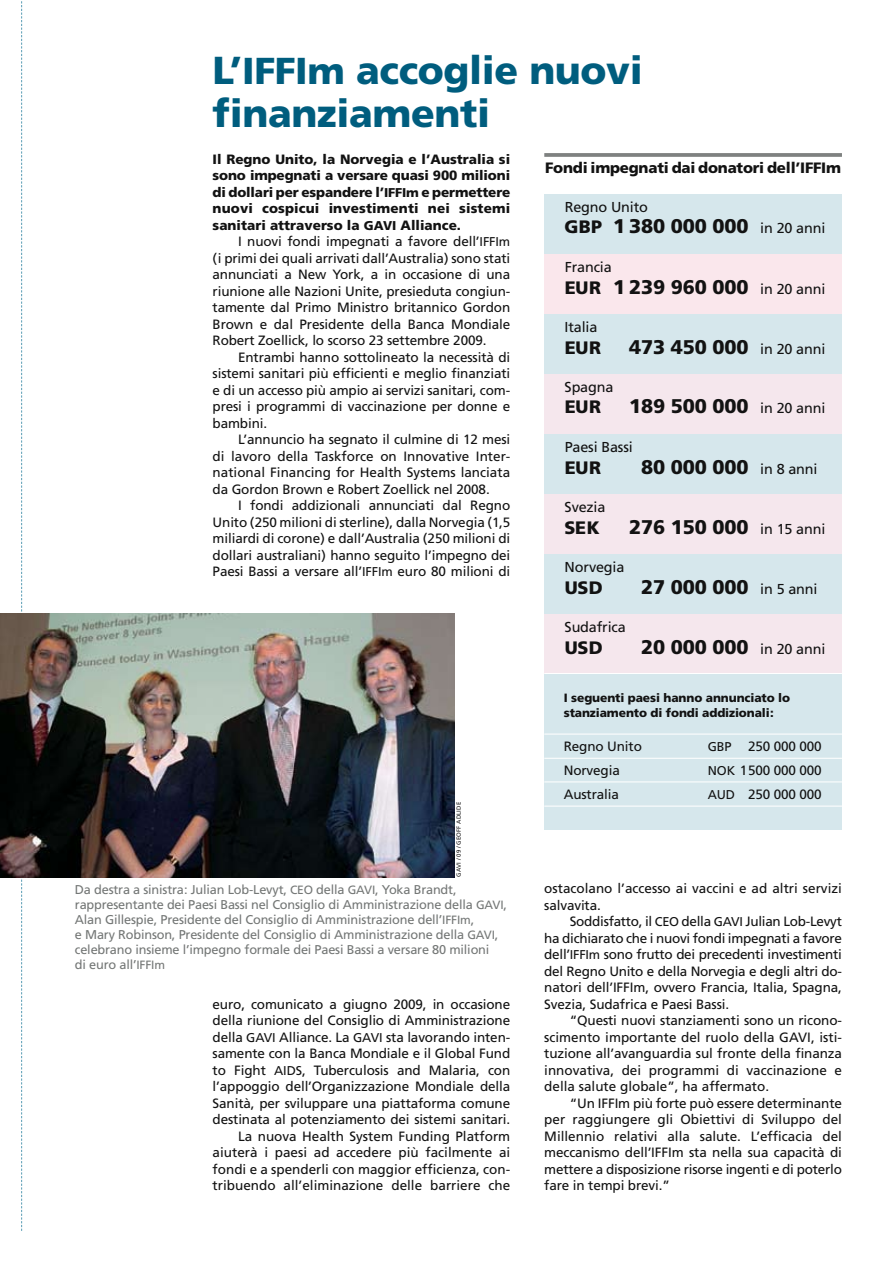
<style>
.page{position:relative;width:893px;height:1263px;background:#fff}
.page>*{position:absolute;margin:0;border:0;box-sizing:border-box;transform-origin:0 0}
.t1{font:900 39px/43.5px "Frutiger";letter-spacing:-.01em;color:#005d7e}
.t2{font:900 19.8px "Frutiger";letter-spacing:-.01em;color:#121212}
.t3{font:900 18px "Frutiger";letter-spacing:.005em;color:#121212}
.t4{font:900 15px "Frutiger";letter-spacing:-.015em;color:#121212}
.t5{font:14.4px "Frutiger";letter-spacing:-.01em;color:#121212}
.t6{font:13.5px/16.5px "Frutiger";letter-spacing:-.01em;color:#121212;text-align:justify}
.t7{font:900 13.5px/16.5px "Frutiger";color:#121212;text-align:justify}
.t8{font:12.75px/15px "Frutiger";letter-spacing:-.015em;color:#747776}
.t9{font:900 12px/15px "Frutiger";letter-spacing:-.01em;color:#121212}
.t10{font:6px "Frutiger";letter-spacing:.025em;color:#121212}
.s1{font-size:37.5px}
.s2{font-size:12.75px}
.s3{font-size:12px}
.s4{font-size:18px}
.s5{font-weight:400;font-size:14.4px}
</style>
<div class="page">
<svg style="left:21px;top:1px;width:1px;height:1230px"></svg>
<img style="left:0;top:613px;width:454px;height:264px">
<div style="left:544px;top:194px;width:298px;height:60px;background:#d6e7ec"></div>
<div style="left:544px;top:254px;width:298px;height:60px;background:#fae7ec"></div>
<div style="left:544px;top:314px;width:298px;height:60px;background:#d6e7ec"></div>
<div style="left:544px;top:374px;width:298px;height:60px;background:#f5e7ed"></div>
<div style="left:544px;top:434px;width:298px;height:60px;background:#d6e7ec"></div>
<div style="left:544px;top:494px;width:298px;height:60px;background:#f5e7ed"></div>
<div style="left:544px;top:554px;width:298px;height:60px;background:#d6e7ec"></div>
<div style="left:544px;top:614px;width:298px;height:60px;background:#f5e7ed"></div>
<hr style="left:544px;top:153px;width:298px;height:4px;background:#898b8a">
<div style="left:544px;top:674px;width:298px;height:156px;background:#d6e7ec"></div>
<hr style="left:544px;top:733px;width:298px;height:2px;background:#fff">
<hr style="left:544px;top:758px;width:298px;height:1px;background:#fff">
<hr style="left:544px;top:781px;width:298px;height:1px;background:#fff">
<hr style="left:544px;top:805px;width:298px;height:2px;background:#fff">
<hr style="left:544px;top:673px;width:298px;height:1px;background:#fff">
<h1 class="t1" style="left:213px;top:47px;width:432px">L’<span class="s1">IFFIm</span> accoglie nuovi finanziamenti</h1>
<p class="t7" style="left:213px;top:150px;width:299px">Il Regno Unito, la Norvegia e l’Australia si sono impegnati a versare quasi 900 milioni di dollari per espandere l’<span class="s2">IFFIm</span> e permettere nuovi cospicui investimenti nei sistemi sanitari attraverso la <span class="s2">GAVI</span> Alliance.</p>
<p class="t6" style="left:213px;top:233px;width:299px;text-indent:26px">I nuovi fondi impegnati a favore dell’<span class="s2">IFFIm </span>( i primi dei quali arrivati dall’Australia) sono stati annunciati a New York, a in occasione di una riunione alle Nazioni Unite, presieduta congiun&shy;tamente dal Primo Ministro britannico Gordon Brown e dal Presidente della Banca Mondiale Robert Zoellick, lo scorso 23 settembre 2009.</p>
<p class="t6" style="left:213px;top:348px;width:299px;text-indent:26px">Entrambi hanno sottolineato la necessità di sistemi sanitari più efficienti e meglio finanziati e di un accesso più ampio ai servizi sanitari, com&shy;presi i programmi di vaccinazione per donne e bambini.</p>
<p class="t6" style="left:213px;top:431px;width:299px;text-indent:26px">L’annuncio ha segnato il culmine di 12 mesi di lavoro della Taskforce on Innovative Inter&shy;national Financing for Health Systems lanciata da Gordon Brown e Robert Zoellick nel 2008.</p>
<p class="t6" style="left:213px;top:497px;width:299px;text-indent:26px">I fondi addizionali annunciati dal Regno Unito (250 milioni di sterline), dalla Norvegia (1,5 miliardi di corone) e dall’Australia (250 milioni di dollari australiani) hanno seguito l’impegno dei Paesi Bassi a versare all’<span class="s2">IFFIm</span> euro 80 milioni di</p>
<p class="t10" style="left:455px;top:877px;width:75px;rotate:-90deg">GAVI / 09 / Geoff Adlide</p>
<p class="t8" style="left:75px;top:882px;width:434px">Da destra a sinistra: Julian Lob-Levyt, <span class="s3">CEO</span> della <span class="s3">GAVI</span>, Yoka Brandt, rappresentante dei Paesi Bassi nel Consiglio di Amministrazione della <span class="s3">GAVI</span>, Alan Gillespie, Presidente del Consiglio di Amministrazione dell’<span class="s3">IFFIm</span>,<br>e Mary Robinson, Presidente del Consiglio di Amministrazione della <span class="s3">GAVI</span>, celebrano insieme l’impegno formale dei Paesi Bassi a versare 80 milioni<br>di euro all’<span class="s3">IFFIm</span></p>
<p class="t6" style="left:213px;top:996px;width:299px;text-align:right">euro, comunicato a giugno 2009, in occasione della riunione del Consiglio di Amministrazione della <span class="s2">GAVI</span> Alliance. La <span class="s2">GAVI</span> sta lavorando inten&shy;samente con la Banca Mondiale e il Global Fund to Fight <span class="s2">AIDS</span>, Tuberculosis and Malaria, con l’appoggio dell’Organizzazione Mondiale della Sanità, per sviluppare una piattaforma comune destinata al potenziamento dei sistemi sanitari.<br>La nuova Health System Funding Platform aiuterà i paesi ad accedere più facilmente ai fondi e a spenderli con maggior efficienza, con&shy;tribuendo all’eliminazione delle barriere che</p>
<p class="t4" style="left:545px;top:158px;width:297px">Fondi impegnati dai donatori dell’IFFIm</p>
<p class="t5" style="left:565px;top:198px;width:85px">Regno Unito</p>
<h2 class="t2" style="left:564px;top:214px;width:263px"><span class="s4">GBP</span> 1 380 000 000 <span class="s5">in 20 anni</span></h2>
<p class="t5" style="left:565px;top:259px;width:49px">Francia</p>
<h2 class="t2" style="left:565px;top:275px;width:262px"><span class="s4">EUR</span> 1 239 960 000 <span class="s5">in 20 anni</span></h2>
<p class="t5" style="left:565px;top:319px;width:34px">Italia</p>
<h3 class="t3" style="left:565px;top:336px;width:38px">EUR</h3>
<h2 class="t2" style="left:629px;top:335px;width:198px">473 450 000 <span class="s5">in 20 anni</span></h2>
<p class="t5" style="left:565px;top:378px;width:50px">Spagna</p>
<h3 class="t3" style="left:565px;top:396px;width:38px">EUR</h3>
<h2 class="t2" style="left:629px;top:395px;width:198px">189 500 000 <span class="s5">in 20 anni</span></h2>
<p class="t5" style="left:565px;top:439px;width:70px">Paesi Bassi</p>
<h3 class="t3" style="left:565px;top:457px;width:38px">EUR</h3>
<h2 class="t2" style="left:641px;top:455px;width:178px">80 000 000 <span class="s5">in 8 anni</span></h2>
<p class="t5" style="left:565px;top:499px;width:42px">Svezia</p>
<h3 class="t3" style="left:564px;top:517px;width:37px">SEK</h3>
<h2 class="t2" style="left:629px;top:515px;width:198px">276 150 000 <span class="s5">in 15 anni</span></h2>
<p class="t5" style="left:565px;top:559px;width:61px">Norvegia</p>
<h3 class="t3" style="left:565px;top:577px;width:40px">USD</h3>
<h2 class="t2" style="left:641px;top:575px;width:178px">27 000 000 <span class="s5">in 5 anni</span></h2>
<p class="t5" style="left:565px;top:619px;width:63px">Sudafrica</p>
<h3 class="t3" style="left:565px;top:636px;width:40px">USD</h3>
<h2 class="t2" style="left:641px;top:635px;width:186px">20 000 000 <span class="s5">in 20 anni</span></h2>
<p class="t9" style="left:564px;top:690px;width:228px">I seguenti paesi hanno annunciato lo stanziamento di fondi addizionali:</p>
<p class="t6" style="left:564px;top:737px;width:80px">Regno Unito</p>
<p class="t6" style="left:708px;top:737px;width:116px"><span class="s2">GBP</span> 250 000 000</p>
<p class="t6" style="left:564px;top:761px;width:58px">Norvegia</p>
<p class="t6" style="left:708px;top:761px;width:115px"><span class="s2">NOK</span> 1500 000 000</p>
<p class="t6" style="left:564px;top:785px;width:57px">Australia</p>
<p class="t6" style="left:708px;top:785px;width:115px"><span class="s2">AUD</span> 250 000 000</p>
<p class="t6" style="left:544px;top:880px;width:299px">ostacolano l’accesso ai vaccini e ad altri servizi salvavita.</p>
<p class="t6" style="left:544px;top:913px;width:299px;text-indent:26px">Soddisfatto, il <span class="s2">CEO</span> della <span class="s2">GAVI</span> Julian Lob-Levyt ha dichiarato che i nuovi fondi impegnati a favore dell’<span class="s2">IFFIm</span> sono frutto dei precedenti investimenti del Regno Unito e della Norvegia e degli altri do&shy;natori dell’IFFIm, ovvero Francia, Italia, Spagna, Svezia, Sudafrica e Paesi Bassi.</p>
<p class="t6" style="left:544px;top:1012px;width:299px;text-indent:26px">“Questi nuovi stanziamenti sono un ricono&shy;scimento importante del ruolo della GAVI, isti&shy;tuzione all’avanguardia sul fronte della finanza innovativa, dei programmi di vaccinazione e della salute globale”, ha affermato.</p>
<p class="t6" style="left:544px;top:1094px;width:299px;text-indent:26px">“Un IFFIm più forte può essere determinante per raggiungere gli Obiettivi di Sviluppo del Millennio relativi alla salute. L’efficacia del meccanismo dell’IFFIm sta nella sua capacità di mettere a disposizione risorse ingenti e di poterlo fare in tempi brevi.”</p>
</div>
